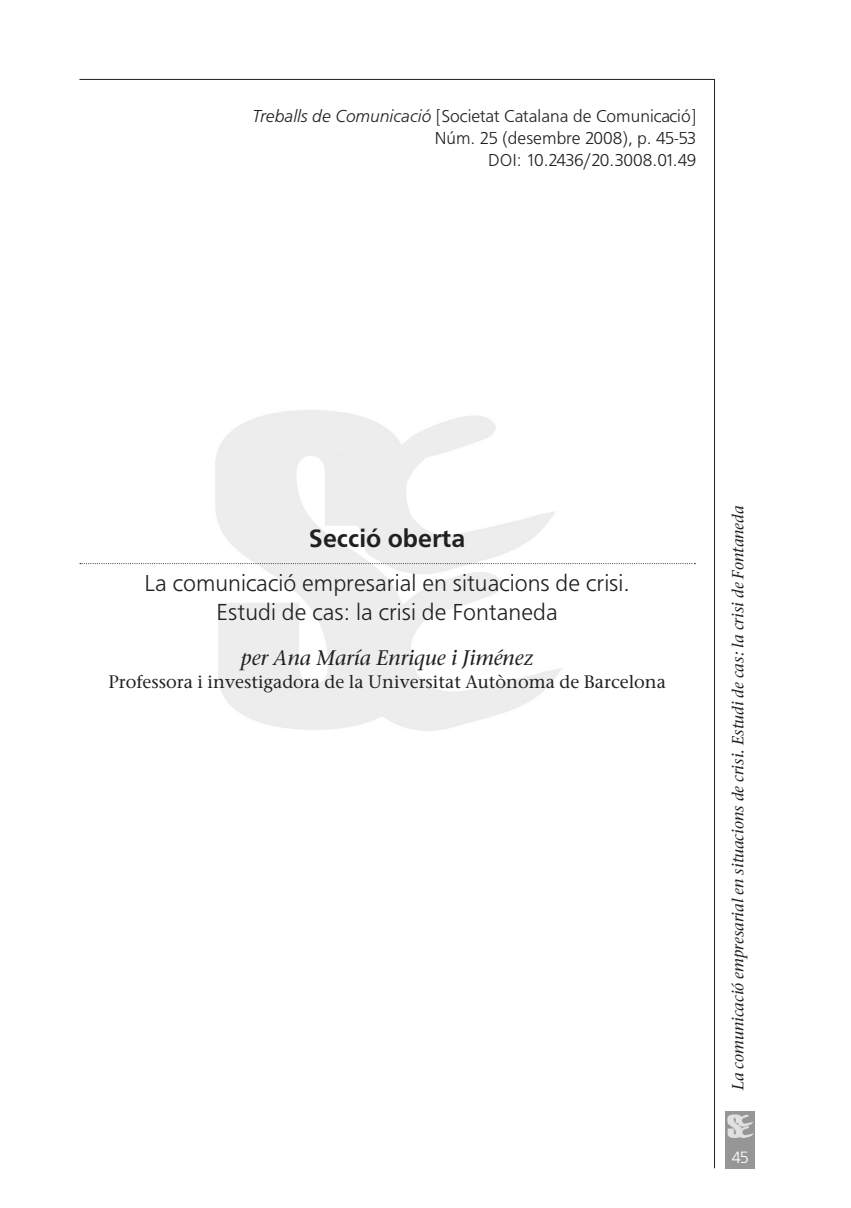
<style>
.page{position:relative;width:851px;height:1208px;background:#fff}
.page>*{position:absolute;margin:0;border:0;box-sizing:border-box;transform-origin:0 0}
.t1{font:700 26px "Frugal Sans";color:#231f20}
.t2{font:300 24px/29px "Frugal Sans";color:#231f20;text-align:center}
.t3{font:italic 21px "Stone Serif";color:#231f20}
.t4{font:300 18px/22px "Frugal Sans";color:#231f20;text-align:right}
.t5{font:18px "Stone Serif";color:#231f20}
.t6{font:300 17px "Frugal Sans";color:#fff}
.t7{font:italic 16px "Stone Serif";color:#231f20}
.s1{font-style:italic}
</style>
<div class="page">
<hr style="left:714px;top:79px;width:1px;height:1089px;background:#231f20">
<img style="left:725px;top:1111px;width:29px;height:57px">
<hr style="left:79px;top:79px;width:636px;height:1px;background:#231f20">
<svg style="left:80px;top:563px;width:615px;height:1px"></svg>
<p class="t4" style="left:252px;top:105px;width:446px"><span class="s1">Treballs de Comunicació</span> [Societat Catalana de Comunicació]<br>Núm. 25 (desembre 2008), p. 45-53<br>DOI: 10.2436/20.3008.01.49</p>
<h1 class="t1" style="left:309px;top:523px;width:158px">Secció oberta</h1>
<h2 class="t2" style="left:144px;top:568px;width:487px">La comunicació empresarial en situacions de crisi.<br>Estudi de cas: la crisi de Fontaneda</h2>
<p class="t3" style="left:241px;top:645px;width:289px">per Ana María Enrique i Jiménez</p>
<p class="t5" style="left:108px;top:671px;width:559px">Professora i investigadora de la Universitat Autònoma de Barcelona</p>
<p class="t7" style="left:728px;top:1090px;width:586px;rotate:-90deg">La comunicació empresarial en situacions de crisi. Estudi de cas: la crisi de Fontaneda</p>
<p class="t6" style="left:731px;top:1148px;width:19px">45</p>
</div>
